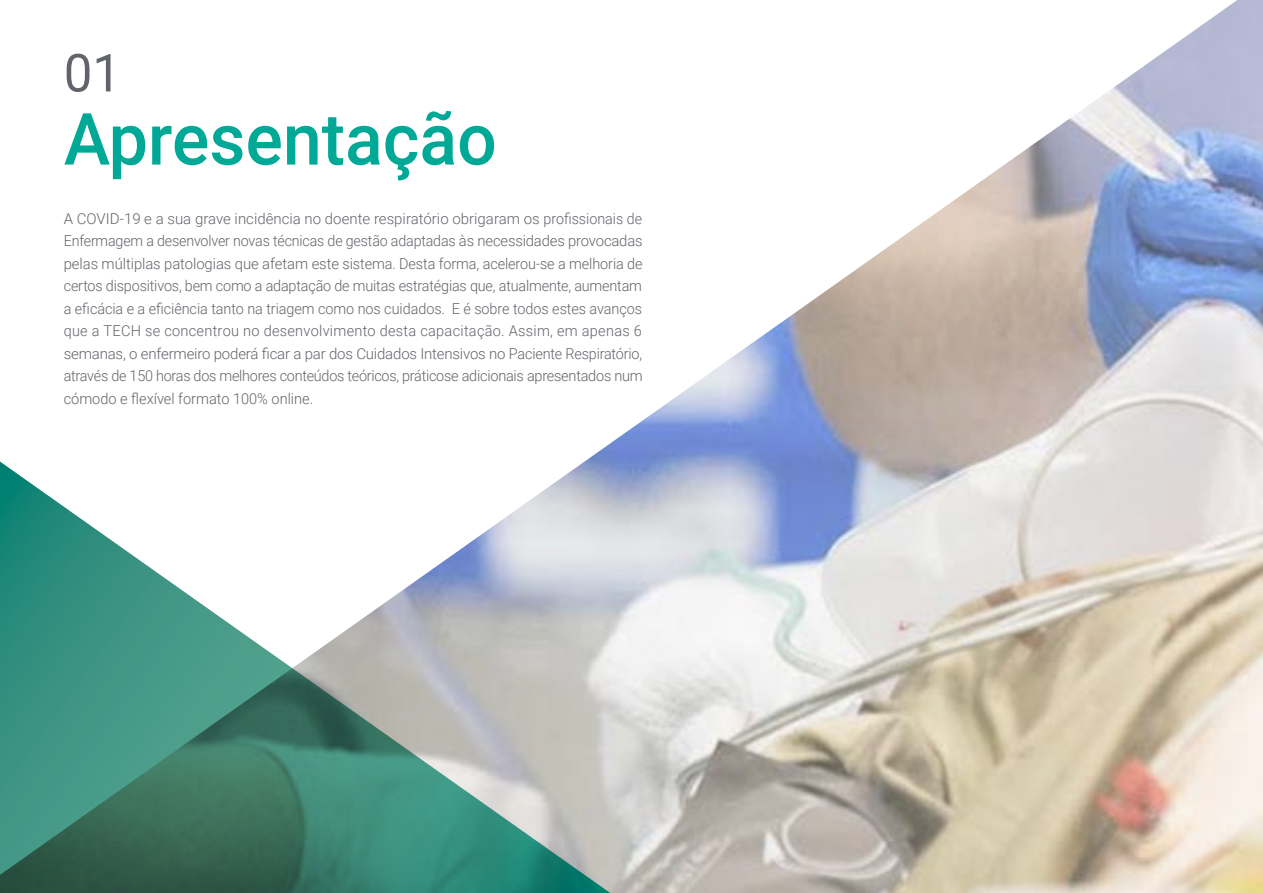
<style>
.page{position:relative;width:1263px;height:893px;background:#fff}
.page>*{position:absolute;margin:0;border:0;box-sizing:border-box;transform-origin:0 0}
.t1{font:500 72px "Roboto";color:#00a996}
.t2{font:52.5px "Roboto";color:#61646a}
.t3{font:300 15px/22.5px "Roboto";color:#61646a;text-align:justify}
</style>
<div class="page">
<img style="left:607px;top:0;width:656px;height:893px">
<svg style="left:0;top:446px;width:640px;height:447px"></svg>
<h2 class="t2" style="left:64px;top:36px;width:59px">01</h2>
<h1 class="t1" style="left:64px;top:89px;width:435px">Apresentação</h1>
<p class="t3" style="left:64px;top:207px;width:580px">A COVID-19 e a sua grave incidência no doente respiratório obrigaram os profissionais de Enfermagem a desenvolver novas técnicas de gestão adaptadas às necessidades provocadas pelas múltiplas patologias que afetam este sistema. Desta forma, acelerou-se a melhoria de certos dispositivos, bem como a adaptação de muitas estratégias que, atualmente, aumentam a eficácia e a eficiência tanto na triagem como nos cuidados. E é sobre todos estes avanços que a TECH se concentrou no desenvolvimento desta capacitação. Assim, em apenas 6 semanas, o enfermeiro poderá ficar a par dos Cuidados Intensivos no Paciente Respiratório, através de 150 horas dos melhores conteúdos teóricos, práticose adicionais apresentados num cómodo e flexível formato 100% online.</p>
</div>
